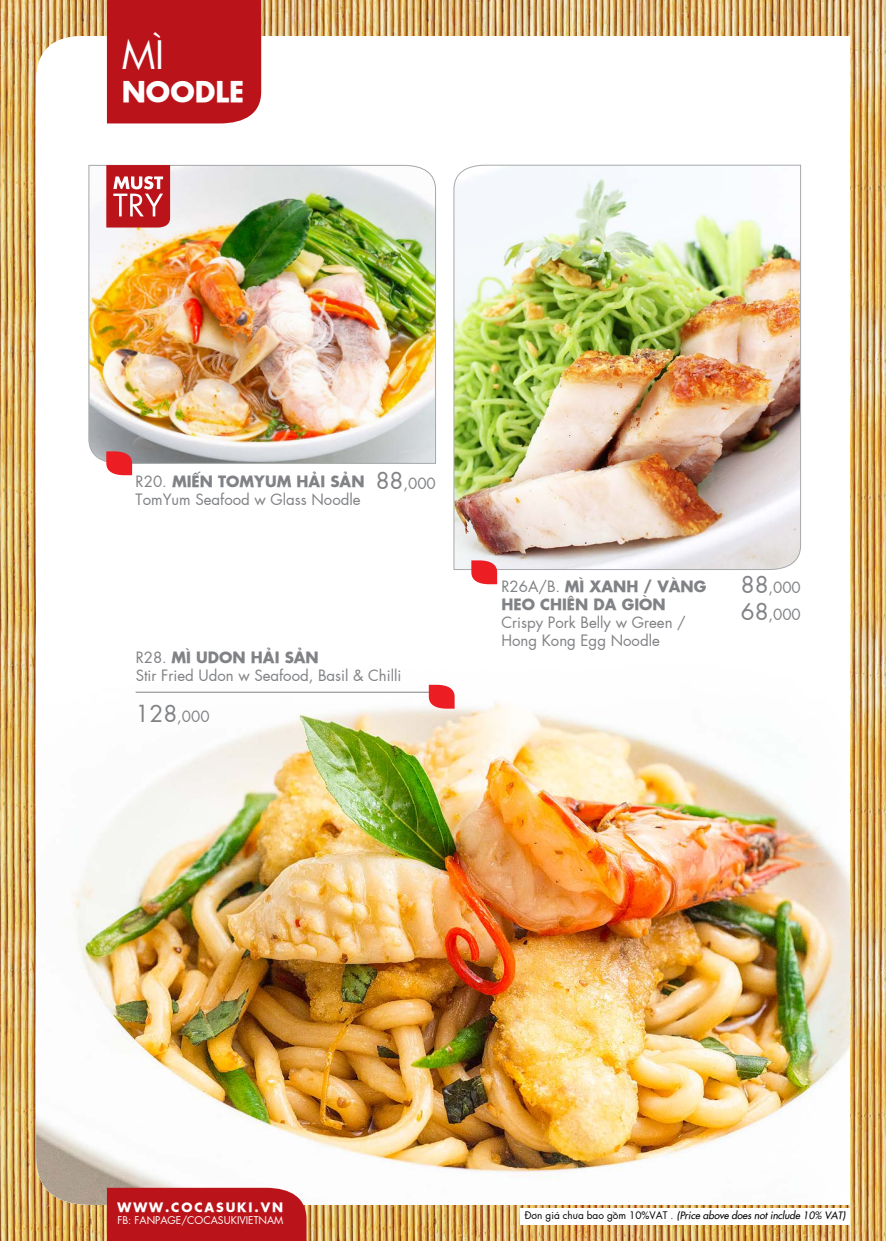
<style>
.page{position:relative;width:886px;height:1241px;background:#fff}
.page>*{position:absolute;margin:0;border:0;box-sizing:border-box;transform-origin:0 0}
.t1{font:37.5px "SFU Futura";color:#fff}
.t2{font:700 27.5px "SFU Futura";color:#fff}
.t3{font:15px/18px "SFU Futura";color:#808285}
.t4{font:700 15px/18px "SFU Futura";color:#808285}
.t5{font:700 12.5px "SFU Futura";letter-spacing:.15em;color:#fff}
.t6{font:10.25px "SFU Futura";color:#fff}
.t7{font:italic 10px "SFU Futura";color:#000}
.s1{font-weight:700}
.s2{font-size:22.5px}
.s3{font-weight:400}
.s4{font-style:normal}
</style>
<div class="page">
<img style="left:0;top:0;width:886px;height:1240px">
<div style="left:520px;top:1207px;width:330px;height:17px;background:#fff"></div>
<svg style="left:36px;top:36px;width:814px;height:582px"></svg>
<img style="left:36px;top:618px;width:814px;height:586px">
<div style="left:107px;top:0;width:154px;height:123px;background:#ba141a"></div>
<img style="left:453px;top:164px;width:348px;height:406px">
<img style="left:88px;top:165px;width:348px;height:299px">
<svg style="left:106px;top:451px;width:26px;height:24px"></svg>
<svg style="left:471px;top:560px;width:26px;height:24px"></svg>
<hr style="left:136px;top:691px;width:303px;height:1px;background:#808285">
<svg style="left:429px;top:684px;width:26px;height:24px"></svg>
<svg style="left:106px;top:165px;width:64px;height:62px;background:#c63e43"></svg>
<div style="left:107px;top:1187px;width:199px;height:53px;background:#ba141a"></div>
<h1 class="t1" style="left:122px;top:25px;width:44px">MÌ</h1>
<h2 class="t2" style="left:122px;top:68px;width:124px">NOODLE</h2>
<p class="t3" style="left:136px;top:471px;width:230px">R20. <span class="s1">MIẾN TOMYUM HẢI SẢN<br></span>TomYum Seafood w Glass Noodle</p>
<p class="t3" style="left:376px;top:473px;width:62px"><span class="s2">88</span>,000</p>
<p class="t3" style="left:136px;top:647px;width:267px">R28. <span class="s1">MÌ UDON HẢI SẢN<br></span>Stir Fried Udon w Seafood, Basil &amp; Chilli</p>
<p class="t3" style="left:136px;top:706px;width:75px"><span class="s2">128</span>,000</p>
<p class="t4" style="left:501px;top:575px;width:206px"><span class="s3">R26A/B.</span> MÌ XANH / VÀNG<br>HEO CHIÊN DA GIÒN</p>
<p class="t3" style="left:501px;top:612px;width:186px">Crispy Pork Belly w Green /<br>Hong Kong Egg Noodle</p>
<p class="t3" style="left:741px;top:573px;width:62px;line-height:27px"><span class="s2">88</span>,000<br><span class="s2">68</span>,000</p>
<p class="t5" style="left:118px;top:1196px;width:167px">WWW.COCASUKI.VN</p>
<p class="t6" style="left:118px;top:1212px;width:167px">FB: FANPAGE/COCASUKIVIETNAM</p>
<p class="t7" style="left:525px;top:1207px;width:322px"><span class="s4">Đơn giá chưa bao gồm 10%VAT .</span> (Price above does not include 10% VAT)</p>
</div>
